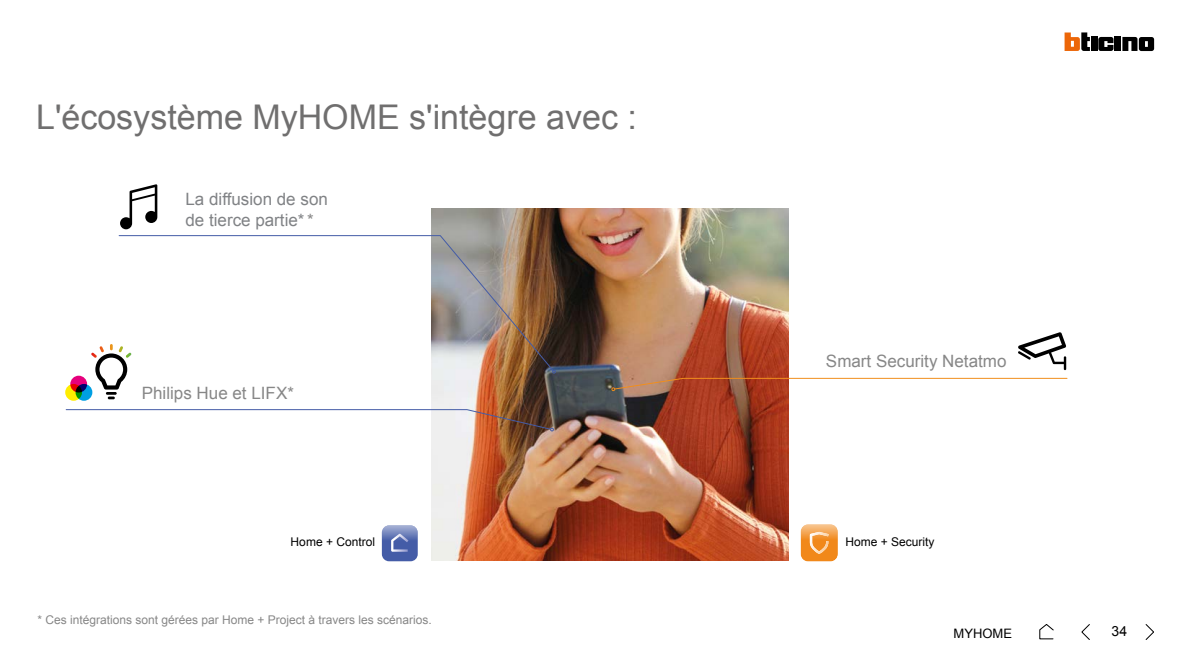
<style>
.page{position:relative;width:1191px;height:670px;background:#fff}
.page>*{position:absolute;margin:0;border:0;box-sizing:border-box;transform-origin:0 0}
.t1{font:34px "Arial";color:#706f6f}
.t2{font:17px "Arial";color:#878787}
.t3{font:17px/20.4px "Arial";color:#808285}
.t4{font:14px "Arial";color:#000}
.t5{font:13px "Arial";color:#000}
.t6{font:12px "Arial";color:#878787}
.t7{font:12px "Arial";color:#000}
.s1{color:#878787}
</style>
<div class="page">
<svg style="left:1145px;top:624px;width:9px;height:16px"></svg>
<svg style="left:1081px;top:624px;width:9px;height:16px"></svg>
<svg style="left:1039px;top:624px;width:15px;height:16px"></svg>
<img style="left:431px;top:209px;width:357px;height:351px">
<div style="left:1091px;top:37px;width:6px;height:14px;background:#000"></div>
<div style="left:1114px;top:37px;width:7px;height:14px;background:#000"></div>
<svg style="left:1064px;top:32px;width:26px;height:19px"></svg>
<svg style="left:1098px;top:37px;width:15px;height:14px"></svg>
<svg style="left:1122px;top:37px;width:32px;height:14px"></svg>
<svg style="left:611px;top:377px;width:456px;height:14px"></svg>
<svg style="left:118px;top:235px;width:436px;height:136px"></svg>
<svg style="left:552px;top:370px;width:4px;height:3px"></svg>
<svg style="left:65px;top:409px;width:489px;height:22px"></svg>
<svg style="left:382px;top:525px;width:36px;height:36px"></svg>
<svg style="left:120px;top:184px;width:37px;height:45px"></svg>
<svg style="left:1018px;top:332px;width:48px;height:38px"></svg>
<svg style="left:91px;top:344px;width:40px;height:55px"></svg>
<svg style="left:65px;top:384px;width:17px;height:17px"></svg>
<svg style="left:76px;top:384px;width:16px;height:17px"></svg>
<svg style="left:70px;top:376px;width:17px;height:16px"></svg>
<svg style="left:800px;top:524px;width:38px;height:37px"></svg>
<h1 class="t1" style="left:36px;top:95px;width:602px">L'écosystème MyHOME s'intègre avec :</h1>
<h2 class="t3" style="left:185px;top:189px;width:144px">La diffusion de son de tierce partie* <span class="s1">*</span></h2>
<h2 class="t2" style="left:142px;top:382px;width:154px">Philips Hue et LIFX*</h2>
<h2 class="t2" style="left:826px;top:350px;width:182px">Smart Security Netatmo</h2>
<p class="t7" style="left:291px;top:534px;width:86px">Home + Control</p>
<p class="t7" style="left:845px;top:534px;width:91px">Home + Security</p>
<p class="t6" style="left:37px;top:611px;width:396px">* Ces intégrations sont gérées par Home + Project à travers les scénarios.</p>
<p class="t5" style="left:953px;top:624px;width:60px">MYHOME</p>
<p class="t4" style="left:1111px;top:622px;width:17px">34</p>
</div>
